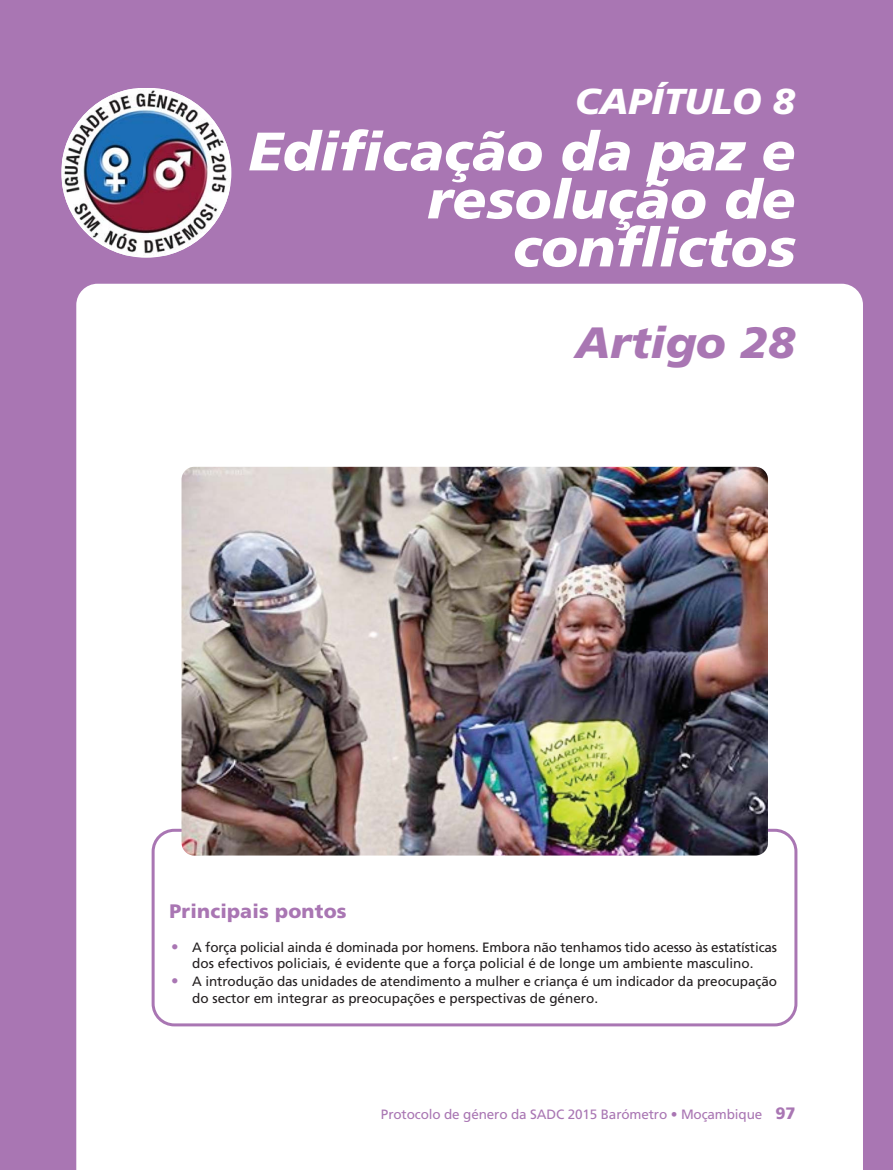
<style>
.page{position:relative;width:893px;height:1170px;background:#fff}
.page>*{position:absolute;margin:0;border:0;box-sizing:border-box;transform-origin:0 0}
.t1{font:italic 900 54px/48px "Frutiger LT Std";color:#fff;text-align:right;scale:1.04 1}
.t2{font:italic 900 43.8px "Frutiger LT Std";color:#a976b3;scale:1.04 1}
.t3{font:italic 900 36px "Frutiger LT Std";color:#fff;scale:1.04 1}
.t4{font:900 19.5px "Frutiger LT Std";letter-spacing:.01em;color:#a976b3}
.t5{font:13.5px/16.5px "Frutiger LT Std";letter-spacing:-.005em;color:#231f20;text-align:center}
.t6{font:13.5px "Frutiger LT Std";letter-spacing:-.01em;color:#a976b3}
.s1{font-weight:900;font-size:15px;color:#a976b3}
.s2{font-weight:900;font-size:16.5px}
</style>
<div class="page">
<div style="left:0;top:0;width:893px;height:1169px;background:#a976b3"></div>
<div style="left:76px;top:284px;width:787px;height:885px;background:#fff"></div>
<div style="left:152px;top:828px;width:645px;height:198px;border:3px solid #a976b3;border-radius:21px"></div>
<img style="left:182px;top:467px;width:586px;height:388px;border-radius:13px">
<img style="left:63px;top:89px;width:167px;height:167px">
<h3 class="t3" style="left:575px;top:86px;width:214px">CAPÍTULO 8</h3>
<h1 class="t1" style="left:248px;top:130px;width:528px">Edificação da paz e resolução de conflictos</h1>
<h3 class="t4" style="left:169px;top:902px;width:179px">Principais pontos</h3>
<h2 class="t2" style="left:575px;top:323px;width:213px">Artigo 28</h2>
<p class="t5" style="left:171px;top:939px;width:608px"><span class="s1">•</span> A força policial ainda é dominada por homens. Embora não tenhamos tido acesso às estatísticas dos efectivos policiais, é evidente que a força policial é de longe um ambiente masculino.</p>
<p class="t5" style="left:192px;top:973px;width:586px;text-align:left;text-indent:-21px"><span class="s1">•</span> A introdução das unidades de atendimento a mulher e criança é um indicador da preocupação do sector em integrar as preocupações e perspectivas de género.</p>
<p class="t6" style="left:381px;top:1108px;width:416px">Protocolo de género da SADC 2015 Barómetro • Moçambique <span class="s2">97</span></p>
</div>
